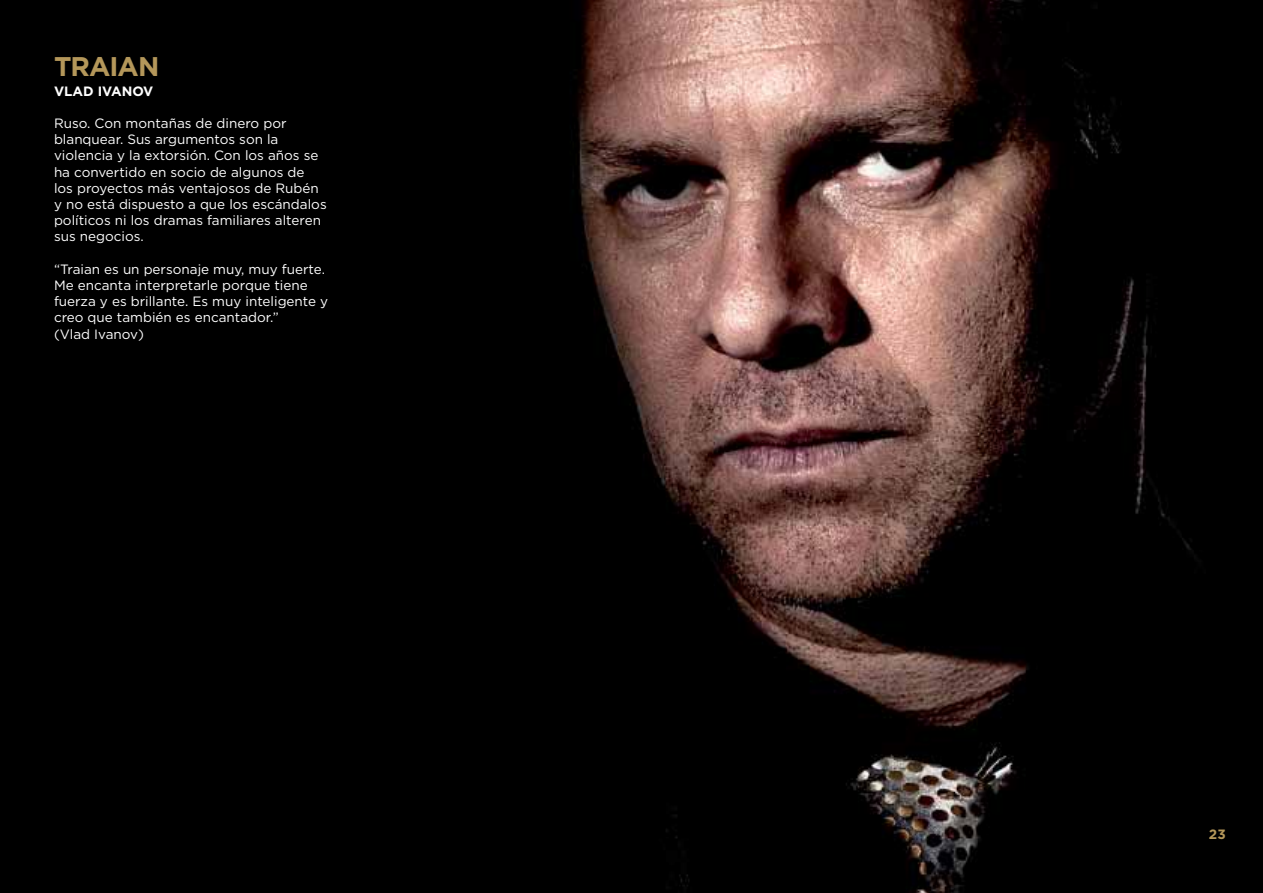
<style>
.page{position:relative;width:1263px;height:893px;background:#fff}
.page>*{position:absolute;margin:0;border:0;box-sizing:border-box;transform-origin:0 0}
.t1{font:700 27px "Gotham";letter-spacing:-.035em;color:#b4975a}
.t2{font:13.5px/16.2px "Gotham";color:#fff}
.t3{font:700 13.5px "Gotham";color:#fff}
.t4{font:700 13.5px "Gotham";color:#b4975a}
</style>
<div class="page">
<img style="left:0;top:0;width:1263px;height:893px">
<h1 class="t1" style="left:54px;top:51px;width:107px">TRAIAN</h1>
<p class="t3" style="left:54px;top:83px;width:21px">VLAD</p>
<p class="t3" style="left:98px;top:83px;width:16px">IVANOV</p>
<p class="t2" style="left:54px;top:115px;width:274px">Ruso. Con montañas de dinero por blanquear. Sus argumentos son la violencia y la extorsión. Con los años se ha convertido en socio de algunos de los proyectos más ventajosos de Rubén y no está dispuesto a que los escándalos políticos ni los dramas familiares alteren sus negocios.</p>
<p class="t2" style="left:54px;top:261px;width:276px">“Traian es un personaje muy, muy fuerte.<br>Me encanta interpretarle porque tiene fuerza y es brillante. Es muy inteligente y creo que también es encantador.”<br>(Vlad Ivanov)</p>
<p class="t4" style="left:1209px;top:826px;width:18px">23</p>
</div>
